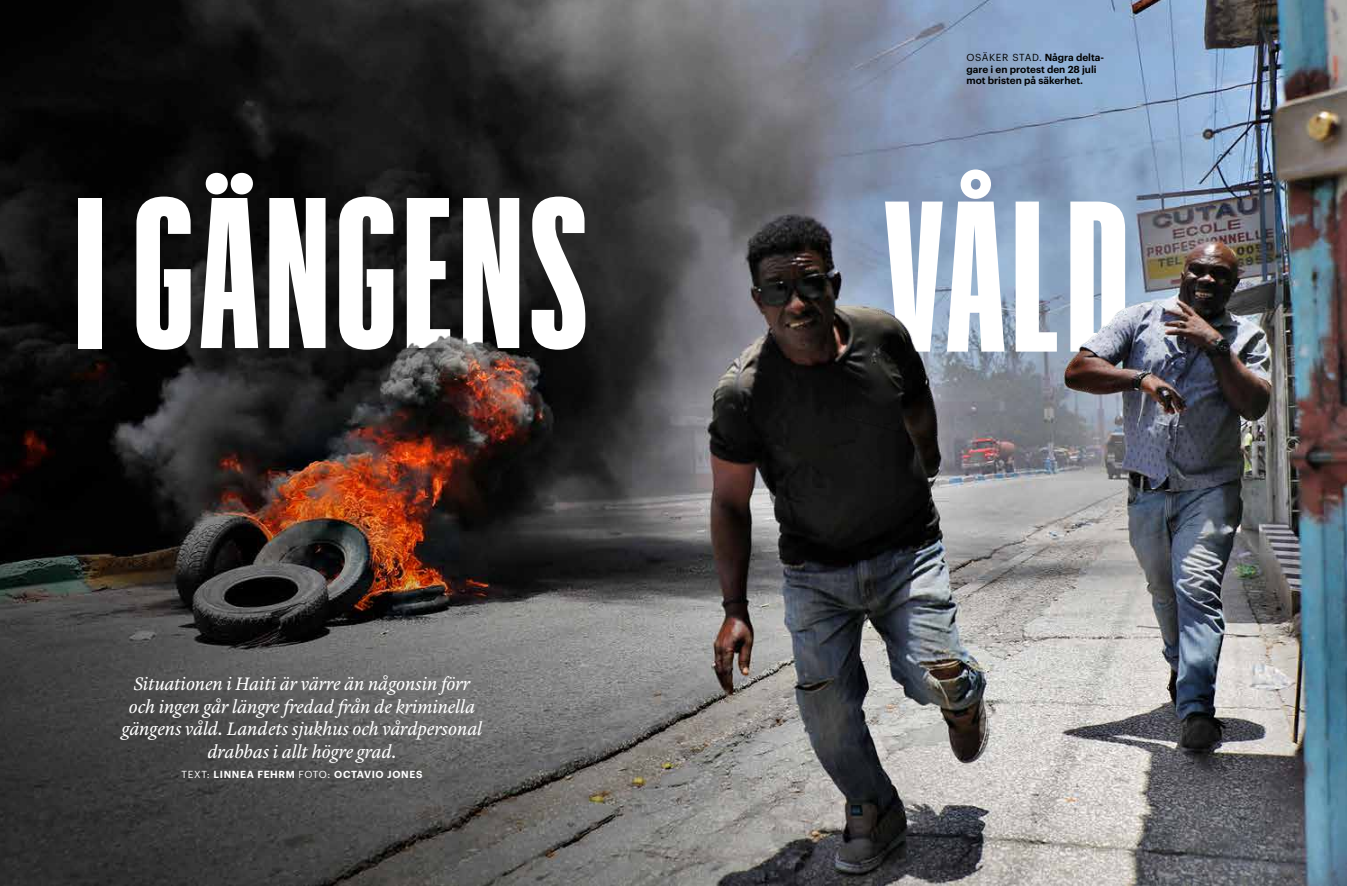
<style>
.page{position:relative;width:1347px;height:886px;background:#fff}
.page>*{position:absolute;margin:0;border:0;box-sizing:border-box;transform-origin:0 0}
.t1{font:900 209.75px "Graphik XXX Cond";letter-spacing:.035em;color:#fff}
.t2{font:italic 18.75px/22.5px "Lyon Text";letter-spacing:-.005em;color:#fff;text-align:center}
.t3{font:600 10px/11.2px "Graphik";color:#000}
.t4{font:600 10px "Graphik";letter-spacing:.065em;color:#fff}
.s1{font-weight:400}
</style>
<div class="page">
<img style="left:0;top:0;width:338px;height:886px">
<img style="left:338px;top:0;width:1008px;height:886px">
<p class="t3" style="left:966px;top:51px;width:139px"><span class="s1">OSÄKER STAD.</span> Några delta&shy;gare i en protest den 28 juli mot bristen på säkerhet.</p>
<h1 class="t1" style="left:75px;top:150px;width:514px">I GÄNGENS</h1>
<h1 class="t1" style="left:884px;top:153px;width:245px">VÅLD</h1>
<p class="t2" style="left:122px;top:671px;width:362px">Situationen i Haiti är värre än någonsin förr och ingen går längre fredad från de kriminella gängens våld. Landets sjukhus och vårdpersonal drabbas i allt högre grad.</p>
<p class="t4" style="left:182px;top:767px;width:242px"><span class="s1">TEXT:</span> LINNEA FEHRM <span class="s1">FOTO:</span> OCTAVIO JONES</p>
</div>
